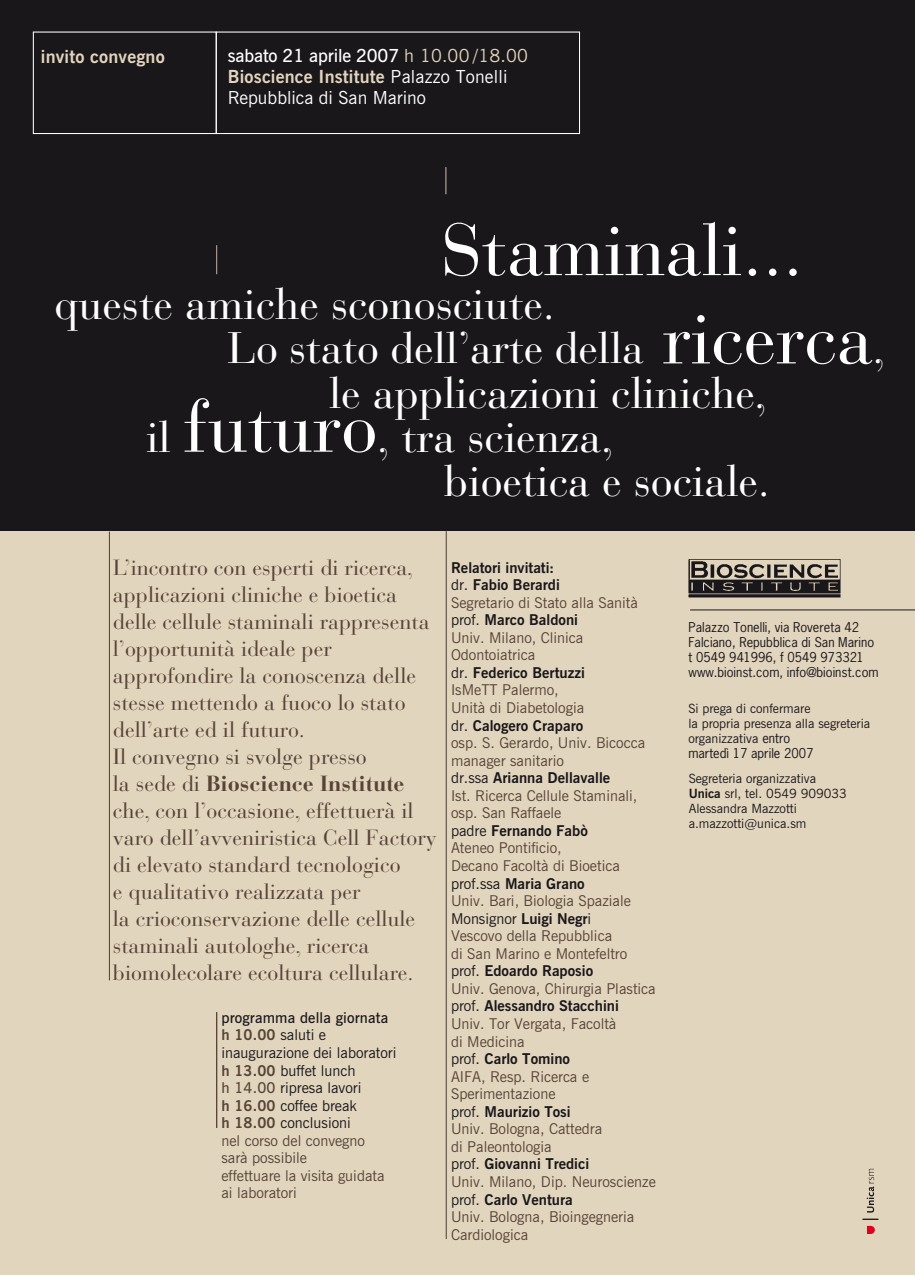
<style>
.page{position:relative;width:915px;height:1276px;background:#fff}
.page>*{position:absolute;margin:0;border:0;box-sizing:border-box;transform-origin:0 0}
.t1{font:72.9px "Bauer Bodoni Std";color:#fff}
.t2{font:43.8px "Bauer Bodoni Std";color:#fff}
.t3{font:21.75px/27px "Bauer Bodoni Std";color:#574437}
.t4{font:18px/21px "News Gothic BT";color:#fff}
.t5{font:700 18px "News Gothic BT";letter-spacing:.01em;color:#e2d5be}
.t6{font:14.85px/17.5px "News Gothic BT";color:#574437}
.t7{font:14.85px/17.5px "News Gothic BT";color:#1a171b}
.t8{font:12.75px/15px "News Gothic BT";color:#1a171b}
.t9{font:12.75px/15px "News Gothic Std";color:#1a171b}
.s1{font-weight:600}
.s2{color:#e2d5be}
.s3{font-weight:700;color:#e2d5be}
.s4{font-size:72.9px}
.s5{font-weight:700}
.s6{font-weight:700;color:#574437}
.s7{font-weight:600;color:#574437}
.s8{color:#574437}
.s9{font-weight:700;color:#1a171b}
.s10{color:#1a171b}
.s11{font-family:"News Gothic Std"}
</style>
<div class="page">
<div style="left:0;top:429px;width:914px;height:846px;background:#e2d5be"></div>
<div style="left:0;top:0;width:914px;height:531px;background:#1a171b"></div>
<div style="left:33px;top:32px;width:184px;height:102px;border:1px solid #fff"></div>
<div style="left:216px;top:32px;width:364px;height:102px;border:1px solid #fff"></div>
<hr style="left:690px;top:609px;width:224px;height:1px;background:#1a171b">
<hr style="left:445px;top:531px;width:1px;height:708px;background:#574437">
<hr style="left:109px;top:532px;width:1px;height:448px;background:#574437">
<svg style="left:216px;top:245px;width:1px;height:29px"></svg>
<img style="left:688px;top:559px;width:152px;height:39px">
<svg style="left:445px;top:167px;width:1px;height:27px"></svg>
<svg style="left:862px;top:1219px;width:16px;height:15px"></svg>
<svg style="left:866px;top:1168px;width:7px;height:44px"></svg>
<hr style="left:216px;top:1012px;width:1px;height:116px;background:#574437">
<p class="t5" style="left:41px;top:46px;width:125px">invito convegno</p>
<p class="t4" style="left:228px;top:45px;width:301px"><span class="s1">sabato 21 aprile 2007</span> <span class="s2">h 10.00 /18.00<br></span><span class="s3">Bioscience Institute</span> Palazzo Tonelli<br>Repubblica di San Marino</p>
<h1 class="t1" style="left:441px;top:206px;width:363px">Staminali...</h1>
<h2 class="t2" style="left:227px;top:322px;width:659px">Lo stato dell’arte della <span class="s4">ricerca</span>,</h2>
<h2 class="t2" style="left:329px;top:366px;width:439px">le applicazioni cliniche,</h2>
<h2 class="t2" style="left:54px;top:278px;width:502px">queste amiche sconosciute.</h2>
<h2 class="t2" style="left:146px;top:410px;width:468px">il <span class="s4">futuro</span>, tra scienza,</h2>
<h2 class="t2" style="left:444px;top:454px;width:327px">bioetica e sociale.</h2>
<p class="t3" style="left:113px;top:554px;width:325px">L’incontro con esperti di ricerca, applicazioni cliniche e bioetica delle cellule staminali rappresenta l’opportunità ideale per approfondire la conoscenza delle stesse mettendo a fuoco lo stato dell’arte ed il futuro.<br>Il convegno si svolge presso<br>la sede di <span class="s5">Bioscience Institute </span>che, con l’occasione, effettuerà il varo dell’avveniristica Cell Factory di elevato standard tecnologico<br>e qualitativo realizzata per<br>la crioconservazione delle cellule staminali autologhe, ricerca biomolecolare ecoltura cellulare.</p>
<p class="t7" style="left:221px;top:1008px;width:176px"><span class="s1">programma della giornata </span><span class="s6">h 10.00</span> saluti e inaugurazione dei laboratori <span class="s6">h 13.00</span> buffet lunch<br><span class="s7">h 14.00</span> ripresa lavori<br><span class="s6">h 16.00</span> coffee break<br><span class="s6">h 18.00</span> conclusioni<br><span class="s8">nel corso del convegno<br>sarà possibile<br>effettuare la visita guidata ai laboratori</span></p>
<p class="t6" style="left:451px;top:558px;width:206px"><span class="s9">Relatori invitati:<br></span><span class="s10">dr.</span> <span class="s9">Fabio Berardi<br></span>Segretario di Stato alla Sanità <span class="s10">prof.</span> <span class="s9">Marco Baldoni<br></span>Univ. Milano, Clinica<br>Odontoiatrica<br><span class="s10">dr.</span> <span class="s9">Federico Bertuzzi<br></span>IsMeTT Palermo,<br>Unità di Diabetologia<br><span class="s10">dr.</span> <span class="s9">Calogero Craparo<br></span>osp. S. Gerardo, Univ. Bicocca manager sanitario<br><span class="s10">dr.ssa</span> <span class="s9">Arianna Dellavalle<br></span>Ist. Ricerca Cellule Staminali, osp. San Raffaele<br><span class="s10">padre</span> <span class="s9">Fernando Fabò<br></span>Ateneo Pontificio,<br>Decano Facoltà di Bioetica <span class="s10">prof.ssa</span> <span class="s9">Maria Grano<br></span>Univ. Bari, Biologia Spaziale<br><span class="s10">Monsignor</span> <span class="s9">Luigi Negr</span><span class="s10">i<br></span>Vescovo della Repubblica<br>di San Marino e Montefeltro <span class="s10">prof.</span> <span class="s9">Edoardo Raposio<br></span>Univ. Genova, Chirurgia Plastica <span class="s10">prof.</span> <span class="s9">Alessandro Stacchini<br></span>Univ. Tor Vergata, Facoltà<br>di Medicina<br><span class="s10">prof.</span> <span class="s9">Carlo Tomino<br></span>AIFA, Resp. Ricerca e<br>Sperimentazione<br><span class="s10">prof.</span> <span class="s9">Maurizio Tosi<br></span>Univ. Bologna, Cattedra<br>di Paleontologia<br><span class="s10">prof.</span> <span class="s9">Giovanni Tredici<br></span>Univ. Milano, Dip. Neuroscienze <span class="s10">prof.</span> <span class="s9">Carlo Ventura<br></span>Univ. Bologna, Bioingegneria<br>Cardiologica</p>
<p class="t9" style="left:688px;top:620px;width:191px">Palazzo Tonelli, via Rovereta 42<br>Falciano, Repubblica di San Marino t 0549 941996, f 0549 973321 www.bioinst.com, info@bioinst.com</p>
<p class="t8" style="left:688px;top:700px;width:183px">Si prega di confermare<br>la propria presenza alla segreteria organizzativa <span class="s11">entro</span></p>
<p class="t9" style="left:688px;top:745px;width:126px">martedì 17 aprile 2007</p>
<p class="t8" style="left:688px;top:771px;width:159px">Segreteria organizzativa<br><span class="s5">Unica</span> srl, tel. 0549 909033<br>Alessandra Mazzotti a.mazzotti@unica.sm</p>
</div>
